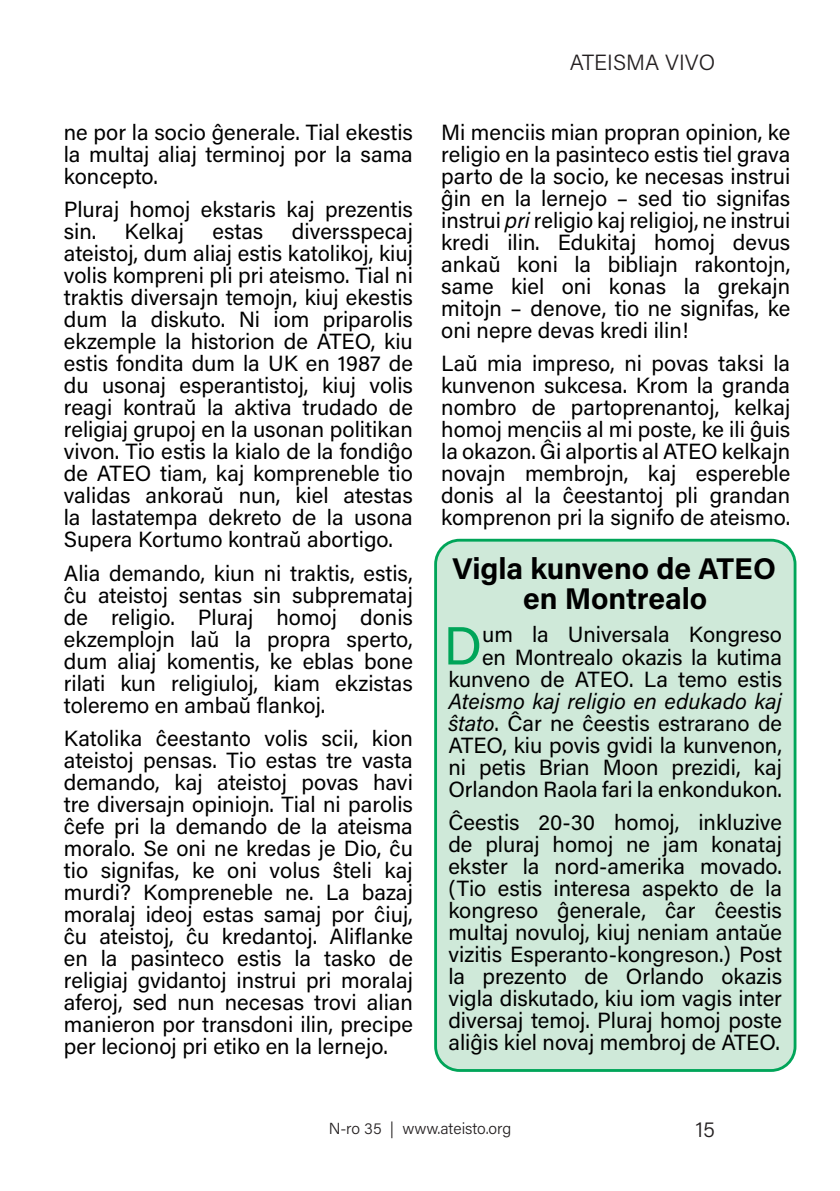
<style>
.page{position:relative;width:840px;height:1191px;background:#fff}
.page>*{position:absolute;margin:0;border:0;box-sizing:border-box;transform-origin:0 0}
.Body_-_title{font:53.6px "Acumin Pro";color:#00a559}
.Body_-_title-2{font:700 30px/30px "Acumin Pro";color:#000;text-align:center}
.Body_-_title-3{font:22px/22px "Acumin Pro";color:#000;text-align:justify}
.t1{font:300 22px "Acumin Pro";color:#231f20}
.t2{font:300 16px "Acumin Pro";letter-spacing:-.005em;color:#231f20}
.s1{font-style:italic}
</style>
<div class="page">
<div style="left:435px;top:540px;width:359px;height:530px;background:#cfe9d9;border-radius:24px"></div>
<div style="left:434px;top:539px;width:362px;height:532px;border:3px solid #00a559;border-radius:24px"></div>
<p class="Body_-_title-3" style="left:64px;top:120px;width:350px">ne por la socio ĝenerale. Tial ekestis la multaj aliaj terminoj por la sama koncepto.</p>
<p class="Body_-_title-3" style="left:64px;top:198px;width:350px">Pluraj homoj ekstaris kaj prezentis sin.</p>
<p class="Body_-_title-3" style="left:64px;top:220px;width:350px;text-indent:228px">diversspecaj ateistoj, dum aliaj estis katolikoj, kiuj volis kompreni pli pri ateismo. Tial ni traktis diversajn temojn, kiuj ekestis dum la diskuto. Ni iom priparolis ekzemple la historion de ATEO, kiu estis fondita dum la UK en 1987 de du usonaj esperantistoj, kiuj volis reagi kontraŭ la aktiva trudado de religiaj grupoj en la usonan politikan vivon. Tio estis la kialo de la fondiĝo de ATEO tiam, kaj kompreneble tio validas ankoraŭ nun, kiel atestas la lastatempa dekreto de la usona Supera Kortumo kontraŭ abortigo.</p>
<p class="Body_-_title-3" style="left:64px;top:561px;width:350px">Alia demando, kiun ni traktis, estis, ĉu ateistoj sentas sin subpremataj de religio. Pluraj homoj donis ekzemplojn laŭ la propra sperto, dum aliaj komentis, ke eblas bone rilati kun religiuloj, kiam ekzistas toleremo en ambaŭ flankoj.</p>
<p class="Body_-_title-3" style="left:64px;top:726px;width:350px">Katolika ĉeestanto volis scii, kion ateistoj pensas. Tio estas tre vasta demando, kaj ateistoj povas havi tre diversajn opiniojn. Tial ni parolis ĉefe pri la demando de la ateisma moralo. Se oni ne kredas je Dio, ĉu tio signifas, ke oni volus ŝteli kaj murdi? Kompreneble ne. La bazaj moralaj ideoj estas samaj por ĉiuj, ĉu ateistoj, ĉu kredantoj. Aliflanke en la pasinteco estis la tasko de religiaj gvidantoj instrui pri moralaj aferoj, sed nun necesas trovi alian manieron por transdoni ilin, precipe per lecionoj pri etiko en la lernejo.</p>
<p class="Body_-_title-3" style="left:125px;top:220px;width:61px">Kelkaj</p>
<p class="Body_-_title-3" style="left:212px;top:220px;width:52px">estas</p>
<p class="t1" style="left:569px;top:47px;width:147px">ATEISMA VIVO</p>
<p class="Body_-_title-3" style="left:441px;top:120px;width:350px">Mi menciis mian propran opinion, ke religio en la pasinteco estis tiel grava parto de la socio, ke necesas instrui ĝin en la lernejo – sed tio signifas instrui <span class="s1">pri</span> religio kaj religioj, ne instrui kredi ilin. Edukitaj homoj devus ankaŭ koni la bibliajn rakontojn, same kiel oni konas la grekajn mitojn – denove, tio ne signifas, ke oni nepre devas kredi ilin!</p>
<p class="Body_-_title-3" style="left:441px;top:352px;width:350px">Laŭ mia impreso, ni povas taksi la kunvenon sukcesa. Krom la granda nombro de partoprenantoj, kelkaj homoj menciis al mi poste, ke ili ĝuis la okazon. Ĝi alportis al ATEO kelkajn novajn membrojn, kaj espereble donis al la ĉeestantoj pli grandan komprenon pri la signifo de ateismo.</p>
<p class="Body_-_title-2" style="left:452px;top:552px;width:325px">Vigla kunveno de ATEO en Montrealo</p>
<p class="Body_-_title" style="left:443px;top:608px;width:40px">D</p>
<p class="Body_-_title-3" style="left:448px;top:623px;width:335px;text-align:right">um la Universala Kongreso<br>en Montrealo okazis la kutima kunveno de ATEO. La temo estis<br><span class="s1">Ateismo kaj religio en edukado kaj ŝtato</span>. Ĉar ne ĉeestis estrarano de<br>ATEO, kiu povis gvidi la kunvenon, ni petis Brian Moon prezidi, kaj<br>Orlandon Raola fari la enkondukon.</p>
<p class="Body_-_title-3" style="left:448px;top:810px;width:335px">Ĉeestis 20-30 homoj, inkluzive de pluraj homoj ne jam konataj ekster la nord-amerika movado. (Tio estis interesa aspekto de la kongreso ĝenerale, ĉar ĉeestis multaj novuloj, kiuj neniam antaŭe vizitis Esperanto-kongreson.) Post la prezento de Orlando okazis vigla diskutado, kiu iom vagis inter diversaj temoj. Pluraj homoj poste aliĝis kiel novaj membroj de ATEO.</p>
<p class="t2" style="left:328px;top:1117px;width:184px">N-ro 35 | www.ateisto.org</p>
<p class="t1" style="left:695px;top:1113px;width:21px">15</p>
</div>
